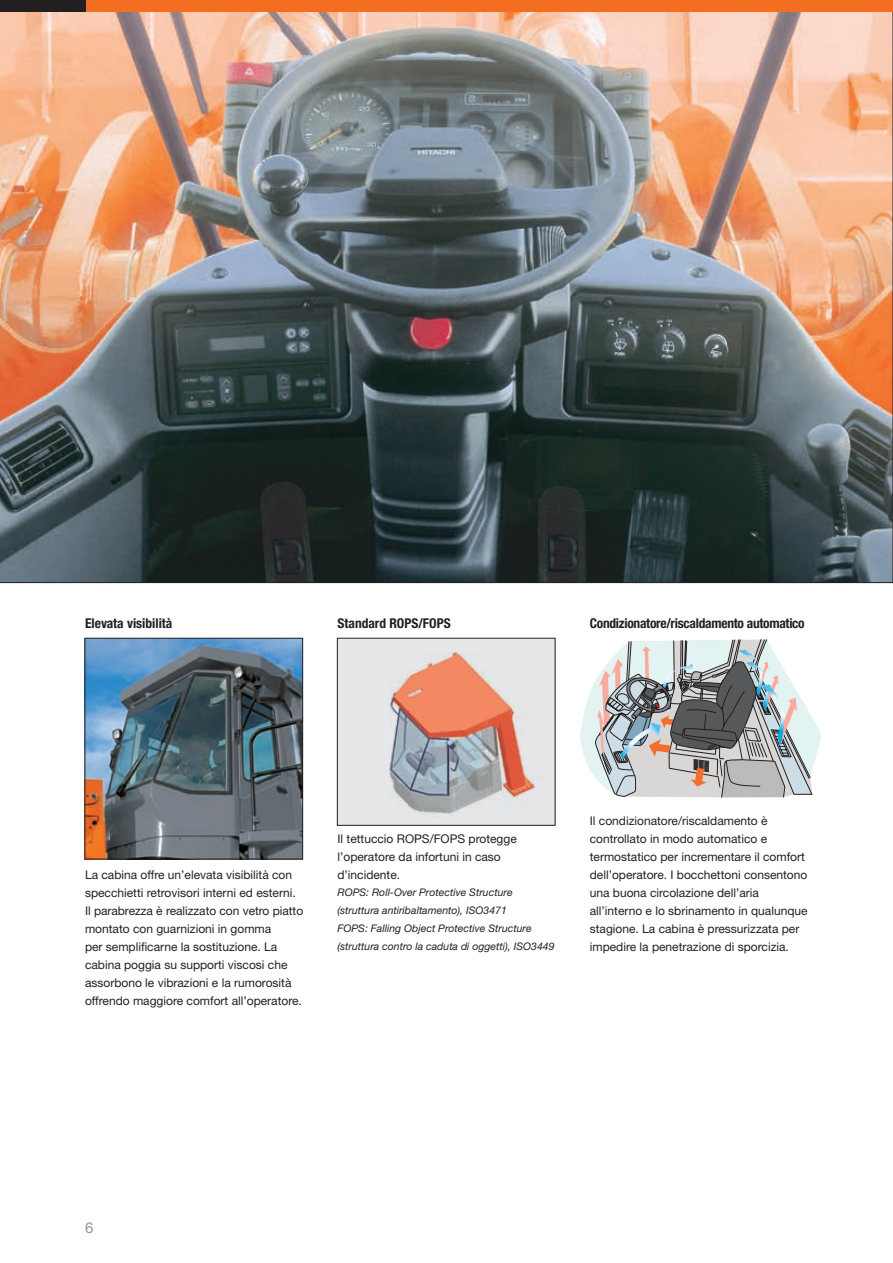
<style>
.page{position:relative;width:893px;height:1263px;background:#fff}
.page>*{position:absolute;margin:0;border:0;box-sizing:border-box;transform-origin:0 0}
.t1{font:15px "Helvetica Neue";color:#939598}
.t2{font:700 condensed 13.5px "Helvetica Neue";letter-spacing:-.02em;color:#231f20}
.t3{font:700 condensed 13.5px "Helvetica Neue";color:#231f20}
.t4{font:12px/18px "Helvetica Neue";color:#231f20}
.t5{font:italic 10.5px/18px "Helvetica Neue";color:#231f20}
</style>
<div class="page">
<img style="left:87px;top:640px;width:214px;height:217px">
<div style="left:85px;top:638px;width:218px;height:221px;border:1px solid #231f20"></div>
<img style="left:339px;top:640px;width:214px;height:184px">
<div style="left:337px;top:638px;width:218px;height:188px;border:1px solid #231f20"></div>
<img style="left:0;top:11px;width:893px;height:572px">
<svg style="left:580px;top:639px;width:241px;height:158px;background:#b8babb"></svg>
<div style="left:0;top:0;width:893px;height:11px;background:#f36e21"></div>
<div style="left:0;top:0;width:85px;height:11px;background:#231f20"></div>
<p class="t3" style="left:85px;top:615px;width:89px">Elevata visibilità</p>
<p class="t3" style="left:337px;top:615px;width:115px">Standard ROPS/FOPS</p>
<p class="t2" style="left:590px;top:615px;width:216px">Condizionatore/riscaldamento automatico</p>
<p class="t4" style="left:85px;top:865px;width:220px">La cabina offre un’elevata visibilità con specchietti retrovisori interni ed esterni.<br>Il parabrezza è realizzato con vetro piatto montato con guarnizioni in gomma<br>per semplificarne la sostituzione. La cabina poggia su supporti viscosi che assorbono le vibrazioni e la rumorosità offrendo maggiore comfort all’operatore.</p>
<p class="t4" style="left:337px;top:829px;width:181px">Il tettuccio ROPS/FOPS protegge l’operatore da infortuni in caso d’incidente.</p>
<p class="t5" style="left:337px;top:883px;width:219px">ROPS: Roll-Over Protective Structure (struttura antiribaltamento), ISO3471<br>FOPS: Falling Object Protective Structure (struttura contro la caduta di oggetti), ISO3449</p>
<p class="t4" style="left:590px;top:811px;width:219px">Il condizionatore/riscaldamento è controllato in modo automatico e termostatico per incrementare il comfort dell’operatore. I bocchettoni consentono una buona circolazione dell’aria all’interno e lo sbrinamento in qualunque stagione. La cabina è pressurizzata per impedire la penetrazione di sporcizia.</p>
<p class="t1" style="left:85px;top:1219px;width:10px">6</p>
</div>
